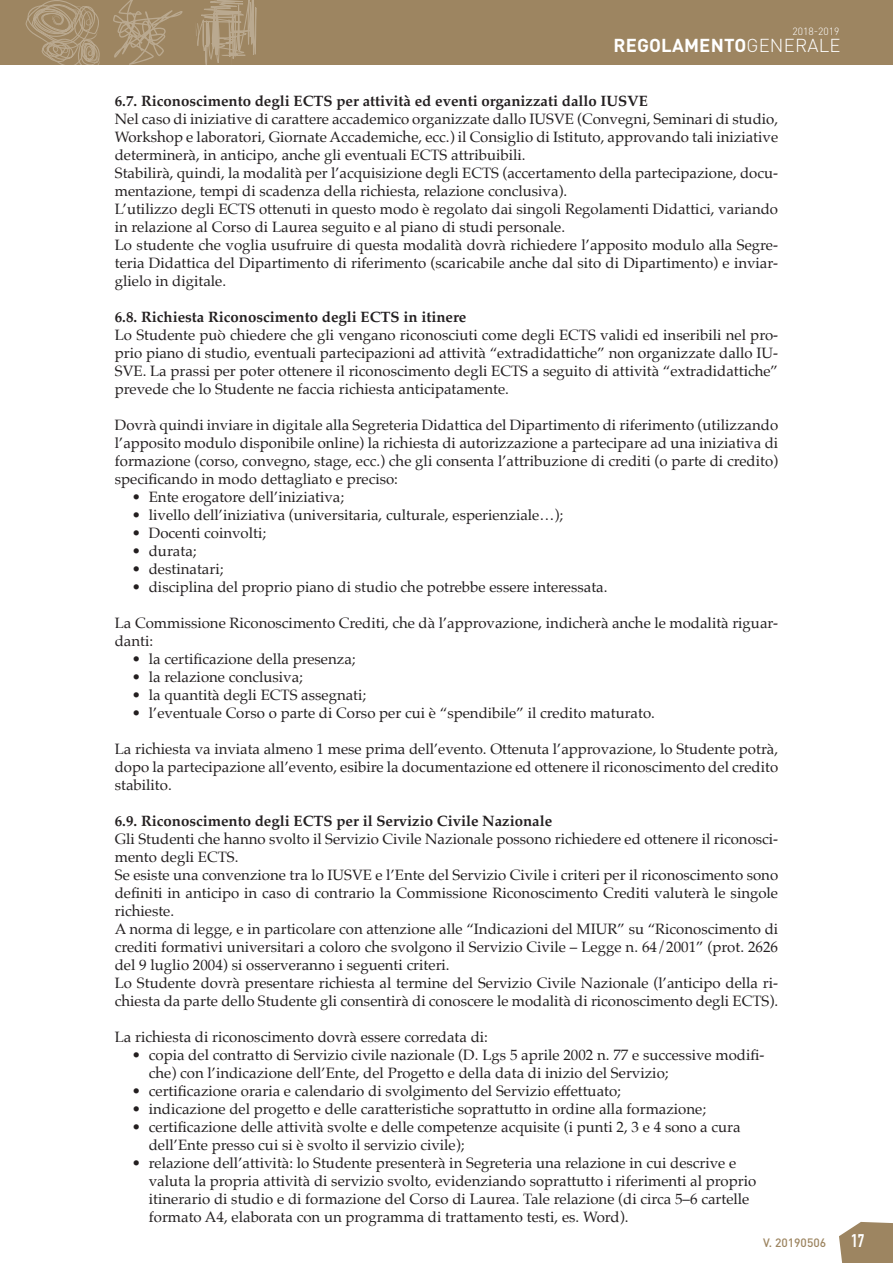
<style>
.page{position:relative;width:893px;height:1263px;background:#fff}
.page>*{position:absolute;margin:0;border:0;box-sizing:border-box;transform-origin:0 0}
.t1{font:700 18.45px "DIN Pro";letter-spacing:.01em;color:#fff}
.t2{font:700 17.85px "DIN Condensed";color:#fff}
.testo_base{font:15px/18px "Palatino";color:#231f20}
.testo_bold{font:700 15px "Palatino";color:#231f20}
.t3{font:500 12px "DIN";color:#9d8561}
.t4{font:300 10.35px "DIN Pro";color:#fff}
.s1{font-weight:300}
</style>
<div class="page">
<svg style="left:839px;top:1222px;width:54px;height:41px;background:#a69070"></svg>
<div style="left:0;top:0;width:893px;height:65px;background:#9d8561"></div>
<svg style="left:196px;top:0;width:61px;height:65px"></svg>
<svg style="left:113px;top:0;width:70px;height:65px"></svg>
<svg style="left:25px;top:0;width:75px;height:65px"></svg>
<p class="t4" style="left:793px;top:24px;width:49px">2018-2019</p>
<p class="t1" style="left:613px;top:33px;width:228px">REGOLAMENTO<span class="s1">GENERALE</span></p>
<p class="testo_bold" style="left:115px;top:88px;width:535px">6.7. Riconoscimento degli ECTS per attività ed eventi organizzati dallo IUSVE</p>
<p class="testo_base" style="left:115px;top:110px;width:665px;text-align:justify">Nel caso di iniziative di carattere accademico organizzate dallo IUSVE (Convegni, Seminari di studio, Workshop e laboratori, Giornate Accademiche, ecc.) il Consiglio di Istituto, approvando tali iniziative determinerà, in anticipo, anche gli eventuali ECTS attribuibili.</p>
<p class="testo_base" style="left:115px;top:164px;width:665px">Stabilirà, quindi, la modalità per l’acquisizione degli ECTS (accertamento della partecipazione, docu&shy;mentazione, tempi di scadenza della richiesta, relazione conclusiva).</p>
<p class="testo_base" style="left:115px;top:200px;width:665px">L’utilizzo degli ECTS ottenuti in questo modo è regolato dai singoli Regolamenti Didattici, variando in relazione al Corso di Laurea seguito e al piano di studi personale.</p>
<p class="testo_base" style="left:115px;top:236px;width:665px;text-align:justify">Lo studente che voglia usufruire di questa modalità dovrà richiedere l’apposito modulo alla Segre&shy;teria Didattica del Dipartimento di riferimento (scaricabile anche dal sito di Dipartimento) e inviar&shy;glielo in digitale.</p>
<p class="testo_bold" style="left:115px;top:304px;width:353px">6.8. Richiesta Riconoscimento degli ECTS in itinere</p>
<p class="testo_base" style="left:115px;top:326px;width:665px;text-align:justify">Lo Studente può chiedere che gli vengano riconosciuti come degli ECTS validi ed inseribili nel pro&shy;prio piano di studio, eventuali partecipazioni ad attività “extradidattiche” non organizzate dallo IU-SVE. La prassi per poter ottenere il riconoscimento degli ECTS a seguito di attività “extradidattiche” prevede che lo Studente ne faccia richiesta anticipatamente.</p>
<p class="testo_base" style="left:115px;top:416px;width:665px;text-align:justify">Dovrà quindi inviare in digitale alla Segreteria Didattica del Dipartimento di riferimento (utilizzando l’apposito modulo disponibile online) la richiesta di autorizzazione a partecipare ad una iniziativa di formazione (corso, convegno, stage, ecc.) che gli consenta l’attribuzione di crediti (o parte di credito) specificando in modo dettagliato e preciso:</p>
<p class="testo_base" style="left:132px;top:488px;width:214px">• Ente erogatore dell’iniziativa;</p>
<p class="testo_base" style="left:132px;top:506px;width:433px">• livello dell’iniziativa (universitaria, culturale, esperienziale…);</p>
<p class="testo_base" style="left:132px;top:524px;width:136px">• Docenti coinvolti;</p>
<p class="testo_base" style="left:132px;top:542px;width:66px">• durata;</p>
<p class="testo_base" style="left:132px;top:560px;width:93px">• destinatari;</p>
<p class="testo_base" style="left:132px;top:578px;width:477px">• disciplina del proprio piano di studio che potrebbe essere interessata.</p>
<p class="testo_base" style="left:115px;top:614px;width:665px">La Commissione Riconoscimento Crediti, che dà l’approvazione, indicherà anche le modalità riguar&shy;danti:</p>
<p class="testo_base" style="left:132px;top:650px;width:225px">• la certificazione della presenza;</p>
<p class="testo_base" style="left:132px;top:668px;width:173px">• la relazione conclusiva;</p>
<p class="testo_base" style="left:132px;top:686px;width:236px">• la quantità degli ECTS assegnati;</p>
<p class="testo_base" style="left:132px;top:704px;width:525px">• l’eventuale Corso o parte di Corso per cui è “spendibile” il credito maturato.</p>
<p class="testo_base" style="left:115px;top:740px;width:665px;text-align:justify">La richiesta va inviata almeno 1 mese prima dell’evento. Ottenuta l’approvazione, lo Studente potrà, dopo la partecipazione all’evento, esibire la documentazione ed ottenere il riconoscimento del credito stabilito.</p>
<p class="testo_bold" style="left:115px;top:808px;width:439px">6.9. Riconoscimento degli ECTS per il Servizio Civile Nazionale</p>
<p class="testo_base" style="left:115px;top:830px;width:665px">Gli Studenti che hanno svolto il Servizio Civile Nazionale possono richiedere ed ottenere il riconosci&shy;mento degli ECTS.</p>
<p class="testo_base" style="left:115px;top:866px;width:665px;text-align:justify">Se esiste una convenzione tra lo IUSVE e l’Ente del Servizio Civile i criteri per il riconoscimento sono definiti in anticipo in caso di contrario la Commissione Riconoscimento Crediti valuterà le singole richieste.</p>
<p class="testo_base" style="left:115px;top:920px;width:665px;text-align:justify">A norma di legge, e in particolare con attenzione alle “Indicazioni del MIUR” su “Riconoscimento di crediti formativi universitari a coloro che svolgono il Servizio Civile – Legge n. 64/2001” (prot. 2626 del 9 luglio 2004) si osserveranno i seguenti criteri.</p>
<p class="testo_base" style="left:115px;top:974px;width:665px">Lo Studente dovrà presentare richiesta al termine del Servizio Civile Nazionale (l’anticipo della ri&shy;chiesta da parte dello Studente gli consentirà di conoscere le modalità di riconoscimento degli ECTS).</p>
<p class="testo_base" style="left:115px;top:1028px;width:375px">La richiesta di riconoscimento dovrà essere corredata di:</p>
<p class="testo_base" style="left:149px;top:1046px;width:617px;text-indent:-17px">• copia del contratto di Servizio civile nazionale (D. Lgs 5 aprile 2002 n. 77 e successive modifi&shy;che) con l’indicazione dell’Ente, del Progetto e della data di inizio del Servizio;</p>
<p class="testo_base" style="left:132px;top:1082px;width:491px">• certificazione oraria e calendario di svolgimento del Servizio effettuato;</p>
<p class="testo_base" style="left:132px;top:1100px;width:576px">• indicazione del progetto e delle caratteristiche soprattutto in ordine alla formazione;</p>
<p class="testo_base" style="left:149px;top:1118px;width:593px;text-indent:-17px">• certificazione delle attività svolte e delle competenze acquisite (i punti 2, 3 e 4 sono a cura dell’Ente presso cui si è svolto il servizio civile);</p>
<p class="testo_base" style="left:149px;top:1154px;width:609px;text-indent:-17px">• relazione dell’attività: lo Studente presenterà in Segreteria una relazione in cui descrive e valuta la propria attività di servizio svolto, evidenziando soprattutto i riferimenti al proprio itinerario di studio e di formazione del Corso di Laurea. Tale relazione (di circa 5–6 cartelle formato A4, elaborata con un programma di trattamento testi, es. Word).</p>
<p class="t3" style="left:763px;top:1235px;width:65px">V. 20190506</p>
<p class="t2" style="left:851px;top:1230px;width:15px">17</p>
</div>
